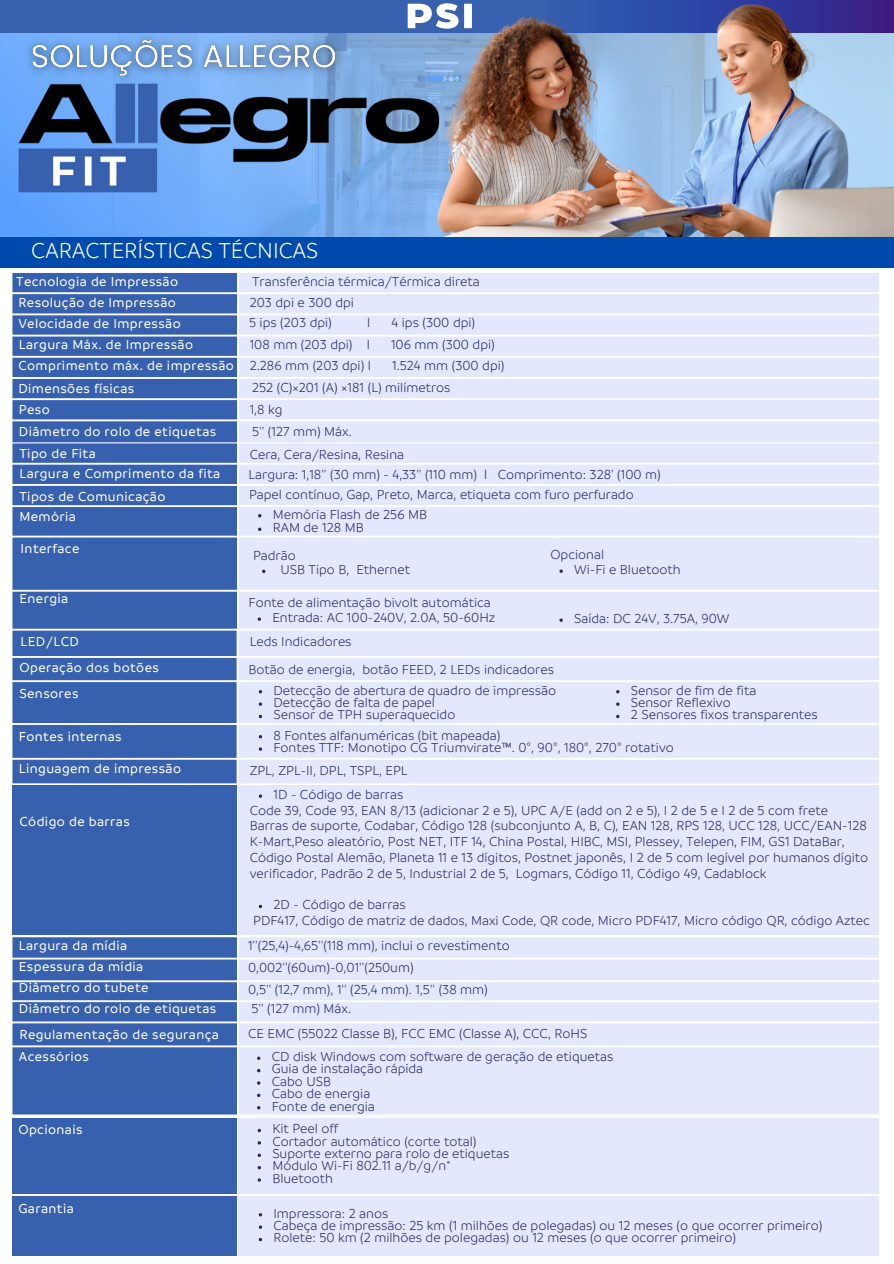
<style>
.page{position:relative;width:894px;height:1264px;background:#fff}
.page>*{position:absolute;margin:0;border:0;box-sizing:border-box;transform-origin:0 0}
.t1{font:300 23.25px "Branding";letter-spacing:-.005em;color:#fff}
.t2{font:300 13.95px/15.8px "Branding";color:#252963}
.t3{font:500 13.95px "Branding";letter-spacing:.03em;color:#fff}
</style>
<div class="page">
<svg style="left:0;top:32px;width:893px;height:206px;background:#71a9f1"></svg>
<div style="left:0;top:0;width:893px;height:32px;background:#3760af"></div>
<img style="left:18px;top:32px;width:333px;height:31px">
<div style="left:0;top:237px;width:892px;height:30px;background:#004aad"></div>
<img style="left:406px;top:3px;width:25px;height:30px">
<svg style="left:239px;top:273px;width:639px;height:169px;background:#e5e9ff"></svg>
<div style="left:239px;top:443px;width:639px;height:185px;background:#e3e8ff"></div>
<svg style="left:12px;top:273px;width:225px;height:510px;background:#446ab4"></svg>
<div style="left:238px;top:630px;width:640px;height:153px;background:#e3e8ff"></div>
<div style="left:12px;top:785px;width:225px;height:150px;background:#3760af"></div>
<div style="left:238px;top:785px;width:640px;height:150px;background:#e3e8ff"></div>
<svg style="left:12px;top:937px;width:225px;height:177px;background:#456bb4"></svg>
<div style="left:239px;top:937px;width:639px;height:177px;background:#e3e8ff"></div>
<div style="left:12px;top:1117px;width:225px;height:76px;background:#3760af"></div>
<div style="left:239px;top:1117px;width:639px;height:76px;background:#e3e8ff"></div>
<img style="left:1px;top:63px;width:430px;height:136px">
<img style="left:431px;top:0;width:462px;height:236px">
<svg style="left:258px;top:527px;width:3px;height:4px"></svg>
<svg style="left:257px;top:617px;width:4px;height:4px"></svg>
<svg style="left:259px;top:714px;width:3px;height:4px"></svg>
<svg style="left:616px;top:714px;width:3px;height:4px"></svg>
<svg style="left:257px;top:1068px;width:3px;height:4px"></svg>
<svg style="left:257px;top:1093px;width:3px;height:4px"></svg>
<svg style="left:257px;top:1128px;width:4px;height:4px"></svg>
<svg style="left:257px;top:1166px;width:4px;height:3px"></svg>
<svg style="left:559px;top:618px;width:3px;height:4px"></svg>
<svg style="left:262px;top:569px;width:3px;height:4px"></svg>
<svg style="left:559px;top:569px;width:3px;height:4px"></svg>
<div style="left:12px;top:1195px;width:225px;height:60px;background:#3760af"></div>
<div style="left:239px;top:1195px;width:639px;height:60px;background:#e3e8ff"></div>
<p class="t1" style="left:31px;top:239px;width:289px">CARACTERÍSTICAS TÉCNICAS</p>
<p class="t3" style="left:16px;top:274px;width:163px">Tecnologia de Impressão</p>
<h2 class="t3" style="left:18px;top:295px;width:159px">Resolução de Impressão</h2>
<h5 class="t3" style="left:18px;top:316px;width:164px">Velocidade de Impressão</h5>
<p class="t3" style="left:19px;top:337px;width:176px">Largura Máx. de Impressão</p>
<h5 class="t3" style="left:18px;top:358px;width:217px">Comprimento máx. de impressão</h5>
<p class="t3" style="left:18px;top:381px;width:117px">Dimensões físicas</p>
<p class="t3" style="left:19px;top:402px;width:32px">Peso</p>
<h5 class="t3" style="left:19px;top:424px;width:199px">Diâmetro do rolo de etiquetas</h5>
<p class="t3" style="left:19px;top:446px;width:78px">Tipo de Fita</p>
<h5 class="t3" style="left:19px;top:466px;width:202px">Largura e Comprimento da fita</h5>
<h5 class="t3" style="left:19px;top:489px;width:147px">Tipos de Comunicação</h5>
<p class="t3" style="left:19px;top:509px;width:58px">Memória</p>
<p class="t3" style="left:21px;top:541px;width:60px">Interface</p>
<h5 class="t2" style="left:252px;top:273px;width:229px">Transferência térmica/Térmica direta</h5>
<p class="t2" style="left:250px;top:295px;width:106px">203 dpi e 300 dpi</p>
<p class="t2" style="left:249px;top:315px;width:84px">5 ips (203 dpi)</p>
<p class="t2" style="left:367px;top:315px;width:5px">l</p>
<h5 class="t2" style="left:391px;top:315px;width:85px">4 ips (300 dpi)</h5>
<p class="t2" style="left:250px;top:336px;width:121px">108 mm (203 dpi) l</p>
<p class="t2" style="left:391px;top:336px;width:105px">106 mm (300 dpi)</p>
<h5 class="t2" style="left:250px;top:358px;width:123px">2.286 mm (203 dpi) l</h5>
<h5 class="t2" style="left:392px;top:358px;width:114px">1.524 mm (300 dpi)</h5>
<p class="t2" style="left:252px;top:380px;width:200px">252 (C)×201 (A) ×181 (L) milímetros</p>
<p class="t2" style="left:250px;top:402px;width:34px">1,8 kg</p>
<h5 class="t2" style="left:252px;top:424px;width:101px">5'' (127 mm) Máx.</h5>
<h5 class="t2" style="left:250px;top:447px;width:156px">Cera, Cera/Resina, Resina</h5>
<p class="t2" style="left:248px;top:467px;width:413px">Largura: 1,18'' (30 mm) - 4,33'' (110 mm) l Comprimento: 328' (100 m)</p>
<p class="t2" style="left:249px;top:486px;width:386px">Papel contínuo, Gap, Preto, Marca, etiqueta com furo perfurado</p>
<p class="t2" style="left:273px;top:506px;width:156px">Memória Flash de 256 MB</p>
<p class="t2" style="left:273px;top:520px;width:92px">RAM de 128 MB</p>
<p class="t2" style="left:550px;top:547px;width:55px">Opcional</p>
<p class="t2" style="left:574px;top:561px;width:108px">Wi-Fi e Bluetooth</p>
<p class="t2" style="left:253px;top:547px;width:44px">Padrão</p>
<p class="t2" style="left:280px;top:562px;width:131px">USB Tipo B, Ethernet</p>
<h5 class="t3" style="left:19px;top:591px;width:50px">Energia</h5>
<h5 class="t3" style="left:21px;top:633px;width:60px">LED/LCD</h5>
<p class="t3" style="left:19px;top:660px;width:141px">Operação dos botões</p>
<h5 class="t3" style="left:19px;top:686px;width:60px">Sensores</h5>
<p class="t3" style="left:19px;top:728px;width:104px">Fontes internas</p>
<h5 class="t3" style="left:19px;top:760px;width:164px">Linguagem de impressão</h5>
<p class="t3" style="left:19px;top:814px;width:112px">Código de barras</p>
<h4 class="t3" style="left:19px;top:937px;width:110px">Largura da mídia</h4>
<p class="t3" style="left:19px;top:959px;width:126px">Espessura da mídia</p>
<p class="t3" style="left:19px;top:980px;width:131px">Diâmetro do tubete</p>
<p class="t3" style="left:19px;top:1001px;width:199px">Diâmetro do rolo de etiquetas</p>
<p class="t3" style="left:19px;top:1048px;width:71px">Acessórios</p>
<p class="t3" style="left:19px;top:1027px;width:201px">Regulamentação de segurança</p>
<h5 class="t2" style="left:248px;top:595px;width:244px">Fonte de alimentação bivolt automática</h5>
<p class="t2" style="left:272px;top:609px;width:224px">Entrada: AC 100-240V, 2.0A, 50-60Hz</p>
<p class="t2" style="left:250px;top:634px;width:103px">Leds Indicadores</p>
<p class="t2" style="left:248px;top:661px;width:307px">Botão de energia, botão FEED, 2 LEDs indicadores</p>
<p class="t2" style="left:273px;top:682px;width:284px">Detecção de abertura de quadro de impressão</p>
<h3 class="t2" style="left:273px;top:694px;width:163px">Detecção de falta de papel</h3>
<p class="t2" style="left:273px;top:707px;width:183px">Sensor de TPH superaquecido</p>
<p class="t2" style="left:574px;top:610px;width:157px">Saída: DC 24V, 3.75A, 90W</p>
<h5 class="t2" style="left:630px;top:682px;width:127px">Sensor de fim de fita</h5>
<p class="t2" style="left:630px;top:694px;width:101px">Sensor Reflexivo</p>
<p class="t2" style="left:630px;top:707px;width:188px">2 Sensores fixos transparentes</p>
<p class="t2" style="left:273px;top:727px;width:228px">8 Fontes alfanuméricas (bit mapeada)</p>
<p class="t2" style="left:273px;top:739px;width:402px">Fontes TTF: Monotipo CG Triumvirate™. 0°, 90°, 180°, 270° rotativo</p>
<p class="t2" style="left:250px;top:762px;width:159px">ZPL, ZPL-II, DPL, TSPL, EPL</p>
<p class="t2" style="left:273px;top:786px;width:131px">1D - Código de barras</p>
<p class="t2" style="left:250px;top:802px;width:579px">Code 39, Code 93, EAN 8/13 (adicionar 2 e 5), UPC A/E (add on 2 e 5), I 2 de 5 e I 2 de 5 com frete</p>
<h5 class="t2" style="left:250px;top:818px;width:620px">Barras de suporte, Codabar, Código 128 (subconjunto A, B, C), EAN 128, RPS 128, UCC 128, UCC/EAN-128<br>K-Mart,Peso aleatório, Post NET, ITF 14, China Postal, HIBC, MSI, Plessey, Telepen, FIM, GS1 DataBar, Código Postal Alemão, Planeta 11 e 13 dígitos, Postnet japonês, I 2 de 5 com legível por humanos dígito verificador, Padrão 2 de 5, Industrial 2 de 5, Logmars, Código 11, Código 49, Cadablock</h5>
<h5 class="t2" style="left:273px;top:897px;width:134px">2D - Código de barras</h5>
<h5 class="t2" style="left:253px;top:912px;width:618px">PDF417, Código de matriz de dados, Maxi Code, QR code, Micro PDF417, Micro código QR, código Aztec</h5>
<p class="t2" style="left:248px;top:937px;width:263px">1''(25,4)-4,65''(118 mm), inclui o revestimento</p>
<p class="t2" style="left:248px;top:959px;width:167px">0,002''(60um)-0,01''(250um)</p>
<h5 class="t2" style="left:248px;top:981px;width:241px">0,5'' (12,7 mm), 1'' (25,4 mm). 1,5'' (38 mm)</h5>
<h5 class="t2" style="left:251px;top:1001px;width:101px">5'' (127 mm) Máx.</h5>
<p class="t2" style="left:248px;top:1025px;width:340px">CE EMC (55022 Classe B), FCC EMC (Classe A), CCC, RoHS</p>
<h5 class="t2" style="left:272px;top:1048px;width:343px">CD disk Windows com software de geração de etiquetas</h5>
<p class="t2" style="left:272px;top:1061px;width:153px">Guia de instalação rápida</p>
<h5 class="t2" style="left:272px;top:1073px;width:61px">Cabo USB</h5>
<p class="t2" style="left:272px;top:1085px;width:100px">Cabo de energia</p>
<h5 class="t2" style="left:272px;top:1098px;width:104px">Fonte de energia</h5>
<p class="t3" style="left:18px;top:1122px;width:66px">Opcionais</p>
<p class="t2" style="left:272px;top:1121px;width:67px">Kit Peel off</p>
<h5 class="t2" style="left:272px;top:1133px;width:205px">Cortador automático (corte total)</h5>
<h5 class="t2" style="left:272px;top:1145px;width:238px">Suporte externo para rolo de etiquetas</h5>
<p class="t2" style="left:272px;top:1158px;width:180px">Módulo Wi-Fi 802.11 a/b/g/n*</p>
<p class="t2" style="left:272px;top:1170px;width:62px">Bluetooth</p>
<h5 class="t3" style="left:18px;top:1201px;width:57px">Garantia</h5>
<p class="t2" style="left:273px;top:1205px;width:116px">Impressora: 2 anos</p>
<p class="t2" style="left:273px;top:1217px;width:550px">Cabeça de impressão: 25 km (1 milhões de polegadas) ou 12 meses (o que ocorrer primeiro)</p>
<p class="t2" style="left:273px;top:1230px;width:464px">Rolete: 50 km (2 milhões de polegadas) ou 12 meses (o que ocorrer primeiro)</p>
</div>
